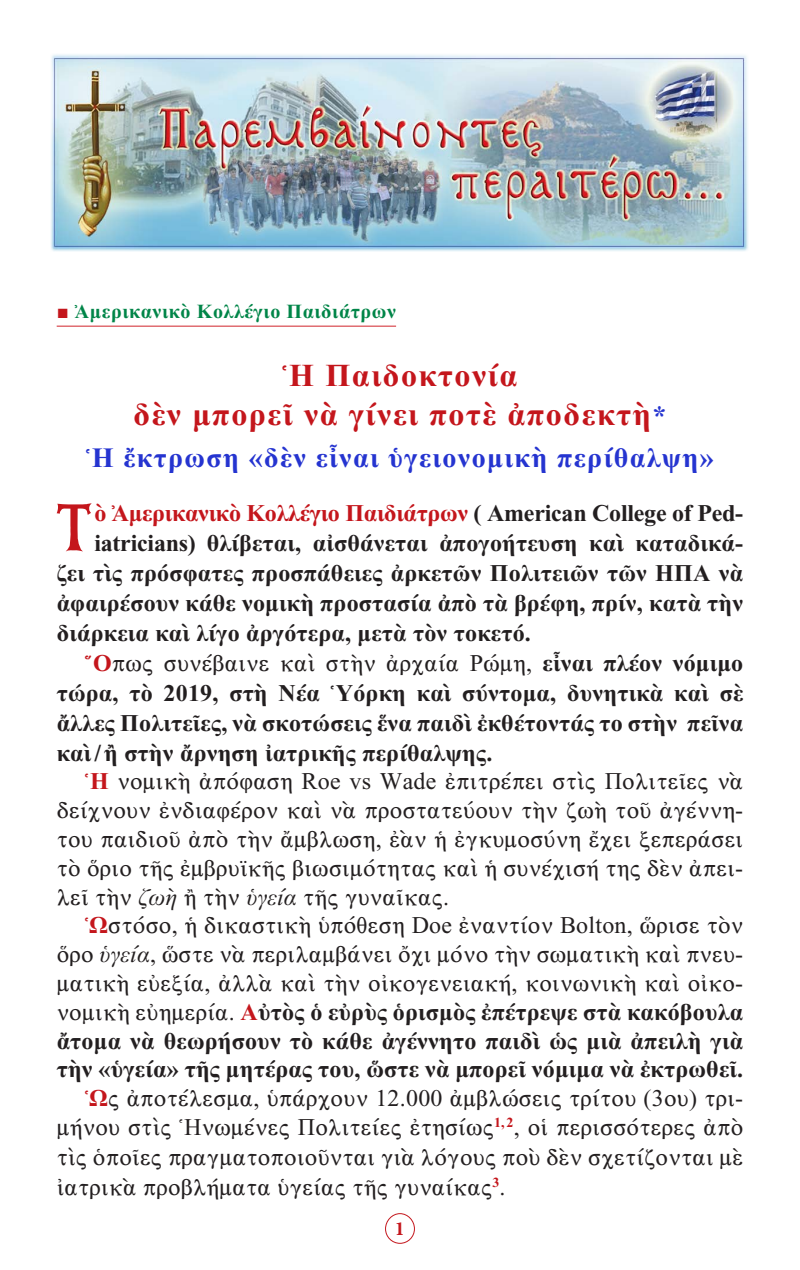
<style>
.page{position:relative;width:800px;height:1270px;background:#fff}
.page>*{position:absolute;margin:0;border:0;box-sizing:border-box;transform-origin:0 0}
.t1{font:66.6px "BYZIMAK";color:#c4161c}
.t2{font:32px "CTOS New Times Bold Test 1";letter-spacing:.05em;color:#c4161c}
.t3{font:28px "CTOS New Times Bold Test 1";letter-spacing:.05em;color:#2534d0}
.t4{font:24px/28.8px "CTOS New Times Roman Test 1";letter-spacing:.01em;color:#231f20;text-align:justify}
.t5{font:24px/30px "CTOS New Times Bold Test 1";letter-spacing:.01em;color:#231f20;text-align:justify}
.t6{font:24px "CTOS New Times Bold Test 1";letter-spacing:-.01em;color:#c4161c}
.t7{font:20px "CTOS New Times Bold Test 1";letter-spacing:.03em;color:#008548}
.t8{font:700 20px "Minion Pro";color:#c4161c}
.s1{font-family:"CTOS New Times Roman Test 1";color:#c4161c}
.s2{font-size:28px;color:#2534d0}
.s3{color:#231f20}
.s4{color:#c4161c}
.s5{font-family:"CTOS New Times Roman Test 1"}
.s6{font-family:"CTOS New Times Bold Test 1";color:#c4161c}
.s7{font-family:"CTOS New Times Italic Test 1"}
.s8{font-family:"CTOS New Times Bold Test 1"}
</style>
<div class="page">
<div style="left:385px;top:1213px;width:30px;height:31px;border:1px solid #c4161c;border-radius:50%"></div>
<img style="left:51px;top:54px;width:697px;height:198px">
<hr style="left:57px;top:326px;width:339px;height:1px;background:#d1232a">
<p class="t7" style="left:57px;top:300px;width:341px"><span class="s1">■</span> Ἀμερικανικὸ Κολλέγιο Παιδιάτρων</p>
<p class="t2" style="left:283px;top:358px;width:236px">Ἡ Παιδοκτονία</p>
<p class="t2" style="left:133px;top:396px;width:535px">δὲν μπορεῖ νὰ γίνει ποτὲ ἀποδεκτὴ<span class="s2">*</span></p>
<p class="t3" style="left:86px;top:442px;width:629px">Ἡ ἔκτρωση «δὲν εἶναι ὑγειονομικὴ περίθαλψη»</p>
<p class="t1" style="left:55px;top:488px;width:40px">T</p>
<p class="t6" style="left:94px;top:499px;width:650px">ὸ Ἀμερικανικὸ Κολλέγιο Παιδιάτρων <span class="s3">( American College of Ped-</span></p>
<p class="t5" style="left:94px;top:528px;width:650px">iatricians) θλίβεται, αἰσθάνεται ἀπογοήτευση καὶ καταδικά-</p>
<p class="t5" style="left:57px;top:558px;width:688px">ζει τὶς πρόσφατες προσπάθειες ἀρκετῶν Πολιτειῶν τῶν ΗΠΑ νὰ</p>
<p class="t5" style="left:57px;top:588px;width:688px">ἀφαιρέσουν κάθε νομικὴ προστασία ἀπὸ τὰ βρέφη, πρίν, κατὰ τὴν</p>
<p class="t5" style="left:57px;top:618px;width:476px">διάρκεια καὶ λίγο ἀργότερα, μετὰ τὸν τοκετό.</p>
<p class="t5" style="left:57px;top:648px;width:688px;text-indent:28px"><span class="s4">Ὅ</span><span class="s5">πως συνέβαινε καὶ στὴν ἀρχαία Ρώμη,</span> εἶναι πλέον νόμιμο τώρα, τὸ 2019, στὴ Νέα Ὑόρκη καὶ σύντομα, δυνητικὰ καὶ σὲ ἄλλες Πολιτεῖες, νὰ σκοτώσεις ἕνα παιδὶ ἐκθέτοντάς το στὴν πεῖνα καὶ/ἢ στὴν ἄρνηση ἰατρικῆς περίθαλψης.</p>
<p class="t4" style="left:57px;top:767px;width:688px;text-indent:28px"><span class="s6">Ἡ</span> νομικὴ ἀπόφαση Roe vs Wade ἐπιτρέπει στὶς Πολιτεῖες νὰ δείχνουν ἐνδιαφέρον καὶ νὰ προστατεύουν τὴν ζωὴ τοῦ ἀγέννη&shy;του παιδιοῦ ἀπὸ τὴν ἄμβλωση, ἐὰν ἡ ἐγκυμοσύνη ἔχει ξεπεράσει τὸ ὅριο τῆς ἐμβρυϊκῆς βιωσιμότητας καὶ ἡ συνέχισή της δὲν ἀπει&shy;λεῖ τὴν <span class="s7">ζωὴ</span> ἢ τὴν <span class="s7">ὑγεία</span> τῆς γυναῖκας.</p>
<p class="t4" style="left:57px;top:911px;width:688px;text-indent:28px"><span class="s6">Ὡ</span>στόσο, ἡ δικαστικὴ ὑπόθεση Doe ἐναντίον Bolton, ὥρισε τὸν ὅρο <span class="s7">ὑγεία</span>, ὥστε νὰ περιλαμβάνει ὄχι μόνο τὴν σωματικὴ καὶ πνευ&shy;ματικὴ εὐεξία, ἀλλὰ καὶ τὴν οἰκογενειακή, κοινωνικὴ καὶ οἰκο&shy;νομικὴ εὐημερία. <span class="s6">Α</span><span class="s8">ὐτὸς ὁ εὐρὺς ὁρισμὸς ἐπέτρεψε στὰ κακόβουλα ἄτομα νὰ θεωρήσουν τὸ κάθε ἀγέννητο παιδὶ ὡς μιὰ ἀπειλὴ γιὰ τὴν «ὑγεία» τῆς μητέρας του, ὥστε νὰ μπορεῖ νόμιμα νὰ ἐκτρωθεῖ.</span></p>
<p class="t4" style="left:57px;top:1083px;width:688px;line-height:29.6px;text-indent:28px"><span class="s6">Ὡ</span>ς ἀποτέλεσμα, ὑπάρχουν 12.000 ἀμβλώσεις τρίτου (3ου) τρι&shy;μήνου στὶς Ἡνωμένες Πολιτείες ἐτησίως<sup>1,2</sup>, οἱ περισσότερες ἀπὸ τὶς ὁποῖες πραγματοποιοῦνται γιὰ λόγους ποὺ δὲν σχετίζονται μὲ ἰατρικὰ προβλήματα ὑγείας τῆς γυναίκας<sup>3</sup>.</p>
<p class="t8" style="left:395px;top:1215px;width:11px">1</p>
</div>
